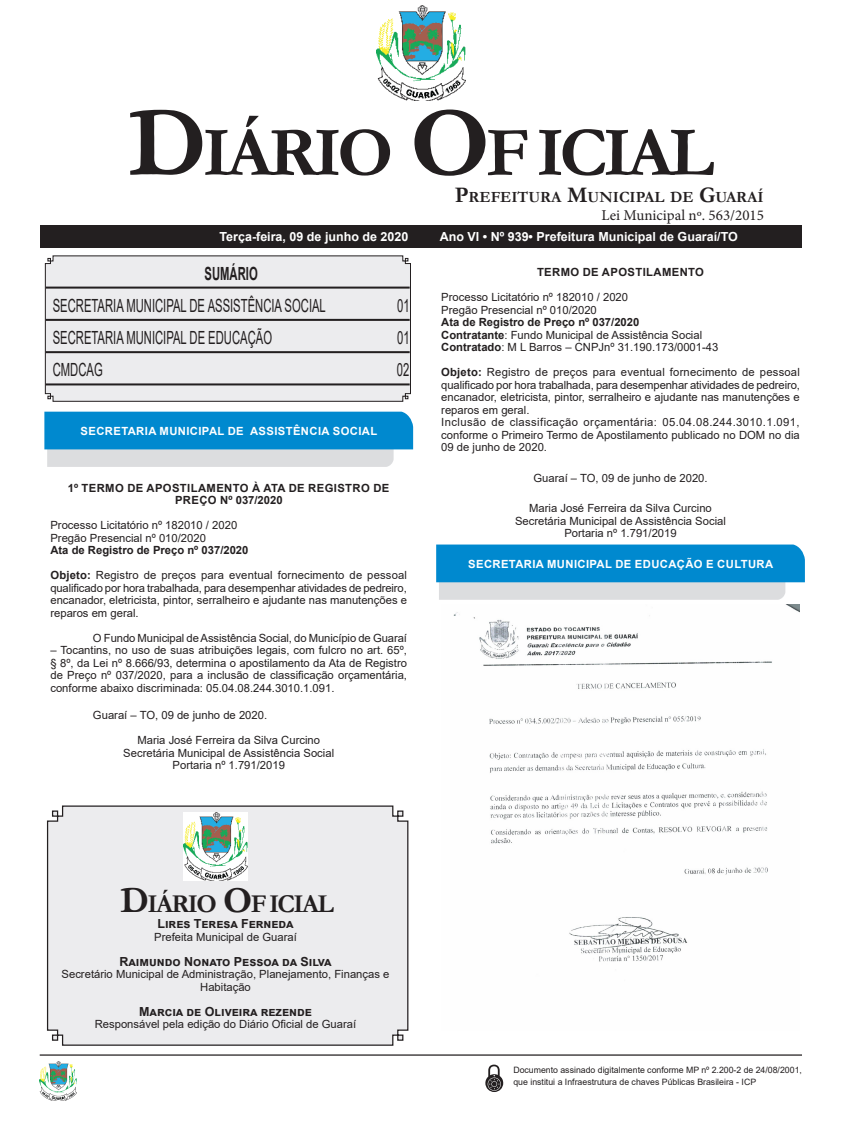
<style>
.page{position:relative;width:851px;height:1134px;background:#fff}
.page>*{position:absolute;margin:0;border:0;box-sizing:border-box;transform-origin:0 0}
.CORPO_DE_TEXTO{font:700 70.88px "Garamond";letter-spacing:-.06em;color:#231f20}
.CORPO_DE_TEXTO-2{font:700 25.88px "Garamond";letter-spacing:-.06em;color:#231f20}
.Nome_Secretário{font:18.12px "Arial";color:#231f20;scale:.62 1}
.Nome_Secretário-2{font:700 18.12px "Arial";color:#231f20;scale:.62 1}
.CORPO_DE_TEXTO-3{font:700 15.62px "Garamond";color:#231f20}
.t1{font:15px "Minion Pro";color:#231f20}
.t2{font:700 12.5px "Arial";color:#fff}
.Assinatura{font:700 12.5px "Arial";color:#231f20}
.SEM_PARAGRAFO{font:11.25px/12.5px "Arial";color:#231f20;text-align:justify}
.Assinatura-2{font:11.25px/12.5px "Arial";color:#231f20;text-align:center}
.CORPO_DE_TEXTO-4{font:11.25px/12.5px "Arial";color:#231f20;text-align:justify}
.Chancela2{font:700 11.25px "Arial";letter-spacing:.035em;color:#fff}
.TITULOS{font:700 11.25px/12.5px "Arial";letter-spacing:.035em;color:#231f20;text-align:center}
.SEM_PARAGRAFO-2{font:700 11.25px "Arial";color:#231f20}
.CORPO_DE_TEXTO-5{font:8.75px/12.5px "Arial";color:#231f20}
.s1{font-size:101.25px}
.s2{font-size:22.38px}
.s3{font-weight:700}
.s4{font-size:36.88px}
</style>
<div class="page">
<div style="left:40px;top:225px;width:761px;height:22px;background:#231f20"></div>
<hr style="left:40px;top:1054px;width:761px;height:2px;background:#231f20">
<img style="left:376px;top:5px;width:89px;height:95px">
<img style="left:40px;top:1061px;width:37px;height:39px">
<svg style="left:485px;top:1065px;width:18px;height:27px"></svg>
<div style="left:46px;top:805px;width:363px;height:241px;background:#ececee"></div>
<img style="left:183px;top:812px;width:64px;height:68px">
<svg style="left:45px;top:255px;width:366px;height:147px;background:#dddcde"></svg>
<svg style="left:44px;top:412px;width:369px;height:55px;background:#47a4d4"></svg>
<svg style="left:436px;top:544px;width:368px;height:56px;background:#49a5d5"></svg>
<img style="left:453px;top:604px;width:346px;height:358px">
<p class="CORPO_DE_TEXTO" style="left:128px;top:105px;width:587px"><span class="s1">D</span>IÁRIO <span class="s1">O</span>F ICIAL</p>
<p class="CORPO_DE_TEXTO-3" style="left:455px;top:186px;width:310px"><span class="s2">P</span>REFEITURA <span class="s2">M</span>UNICIPAL DE <span class="s2">G</span>UARAÍ</p>
<p class="t1" style="left:601px;top:205px;width:164px">Lei Municipal nº. 563/2015</p>
<p class="t2" style="left:219px;top:228px;width:190px">Terça-feira, 09 de junho de 2020</p>
<p class="t2" style="left:439px;top:228px;width:299px">Ano VI • Nº 939• Prefeitura Municipal de Guaraí/TO</p>
<p class="Nome_Secretário-2" style="left:204px;top:260px;width:87px">SUMÁRIO</p>
<p class="Nome_Secretário" style="left:53px;top:293px;width:442px">SECRETARIA MUNICIPAL DE ASSISTÊNCIA SOCIAL</p>
<p class="Nome_Secretário" style="left:397px;top:293px;width:22px">01</p>
<p class="Nome_Secretário" style="left:53px;top:325px;width:355px">SECRETARIA MUNICIPAL DE EDUCAÇÃO</p>
<p class="Nome_Secretário" style="left:397px;top:325px;width:22px">01</p>
<p class="Nome_Secretário" style="left:53px;top:357px;width:82px">CMDCAG</p>
<p class="Nome_Secretário" style="left:397px;top:357px;width:22px">02</p>
<p class="Chancela2" style="left:81px;top:423px;width:298px">SECRETARIA MUNICIPAL DE ASSISTÊNCIA SOCIAL</p>
<p class="TITULOS" style="left:68px;top:482px;width:323px">1º TERMO DE APOSTILAMENTO À ATA DE REGISTRO DE<br>PREÇO Nº 037/2020</p>
<p class="SEM_PARAGRAFO" style="left:50px;top:519px;width:188px">Processo Licitatório nº 182010 / 2020</p>
<p class="SEM_PARAGRAFO" style="left:50px;top:532px;width:157px">Pregão Presencial nº 010/2020</p>
<p class="SEM_PARAGRAFO-2" style="left:50px;top:542px;width:199px">Ata de Registro de Preço nº 037/2020</p>
<p class="SEM_PARAGRAFO" style="left:50px;top:569px;width:358px"><span class="s3">Objeto:</span> Registro de preços para eventual fornecimento de pessoal qualificado por hora trabalhada, para desempenhar atividades de pedreiro, encanador, eletricista, pintor, serralheiro e ajudante nas manutenções e reparos em geral.</p>
<p class="CORPO_DE_TEXTO-4" style="left:93px;top:632px;width:315px">O Fundo Municipal de Assistência Social, do Município de Guaraí</p>
<p class="CORPO_DE_TEXTO-4" style="left:50px;top:644px;width:358px">– Tocantins, no uso de suas atribuições legais, com fulcro no art. 65º, § 8º, da Lei nº 8.666/93, determina o apostilamento da Ata de Registro de Preço nº 037/2020, para a inclusão de classificação orçamentária, conforme abaixo discriminada: 05.04.08.244.3010.1.091.</p>
<p class="CORPO_DE_TEXTO-4" style="left:93px;top:709px;width:176px">Guaraí – TO, 09 de junho de 2020.</p>
<p class="Assinatura-2" style="left:137px;top:734px;width:184px">Maria José Ferreira da Silva Curcino</p>
<p class="Assinatura-2" style="left:123px;top:747px;width:212px">Secretária Municipal de Assistência Social</p>
<p class="Assinatura-2" style="left:172px;top:759px;width:114px">Portaria nº 1.791/2019</p>
<p class="TITULOS" style="left:537px;top:266px;width:168px">TERMO DE APOSTILAMENTO</p>
<p class="SEM_PARAGRAFO" style="left:441px;top:291px;width:188px">Processo Licitatório nº 182010 / 2020</p>
<p class="SEM_PARAGRAFO" style="left:441px;top:303px;width:157px">Pregão Presencial nº 010/2020</p>
<p class="SEM_PARAGRAFO-2" style="left:441px;top:314px;width:199px">Ata de Registro de Preço nº 037/2020</p>
<p class="SEM_PARAGRAFO" style="left:441px;top:328px;width:262px"><span class="s3">Contratante</span>: Fundo Municipal de Assistência Social</p>
<p class="SEM_PARAGRAFO" style="left:441px;top:341px;width:278px"><span class="s3">Contratado</span>: M L Barros – CNPJnº 31.190.173/0001-43</p>
<p class="SEM_PARAGRAFO" style="left:441px;top:366px;width:360px"><span class="s3">Objeto:</span> Registro de preços para eventual fornecimento de pessoal qualificado por hora trabalhada, para desempenhar atividades de pedreiro, encanador, eletricista, pintor, serralheiro e ajudante nas manutenções e reparos em geral.</p>
<p class="SEM_PARAGRAFO" style="left:441px;top:416px;width:360px">Inclusão de classificação orçamentária: 05.04.08.244.3010.1.091, conforme o Primeiro Termo de Apostilamento publicado no DOM no dia 09 de junho de 2020.</p>
<p class="Assinatura-2" style="left:533px;top:471px;width:176px">Guaraí – TO, 09 de junho de 2020.</p>
<p class="Assinatura-2" style="left:529px;top:502px;width:184px">Maria José Ferreira da Silva Curcino</p>
<p class="Assinatura-2" style="left:515px;top:514px;width:212px">Secretária Municipal de Assistência Social</p>
<p class="Assinatura-2" style="left:564px;top:527px;width:114px">Portaria nº 1.791/2019</p>
<p class="Chancela2" style="left:468px;top:556px;width:306px">SECRETARIA MUNICIPAL DE EDUCAÇÃO E CULTURA</p>
<p class="CORPO_DE_TEXTO-2" style="left:120px;top:886px;width:215px"><span class="s4">D</span>IÁRIO <span class="s4">O</span>F ICIAL</p>
<p class="Assinatura" style="left:157px;top:915px;width:137px">Lires Teresa Ferneda</p>
<p class="Assinatura-2" style="left:154px;top:930px;width:144px">Prefeita Municipal de Guaraí</p>
<p class="Assinatura" style="left:119px;top:952px;width:213px">Raimundo Nonato Pessoa da Silva</p>
<p class="Assinatura-2" style="left:62px;top:968px;width:329px">Secretário Municipal de Administração, Planejamento, Finanças e<br>Habitação</p>
<p class="Assinatura" style="left:139px;top:1002px;width:174px">Marcia de Oliveira rezende</p>
<p class="Assinatura-2" style="left:95px;top:1018px;width:263px">Responsável pela edição do Diário Oficial de Guaraí</p>
<p class="CORPO_DE_TEXTO-5" style="left:513px;top:1063px;width:290px">Documento assinado digitalmente conforme MP nº 2.200-2 de 24/08/2001, que institui a Infraestrutura de chaves Públicas Brasileira - ICP</p>
</div>
